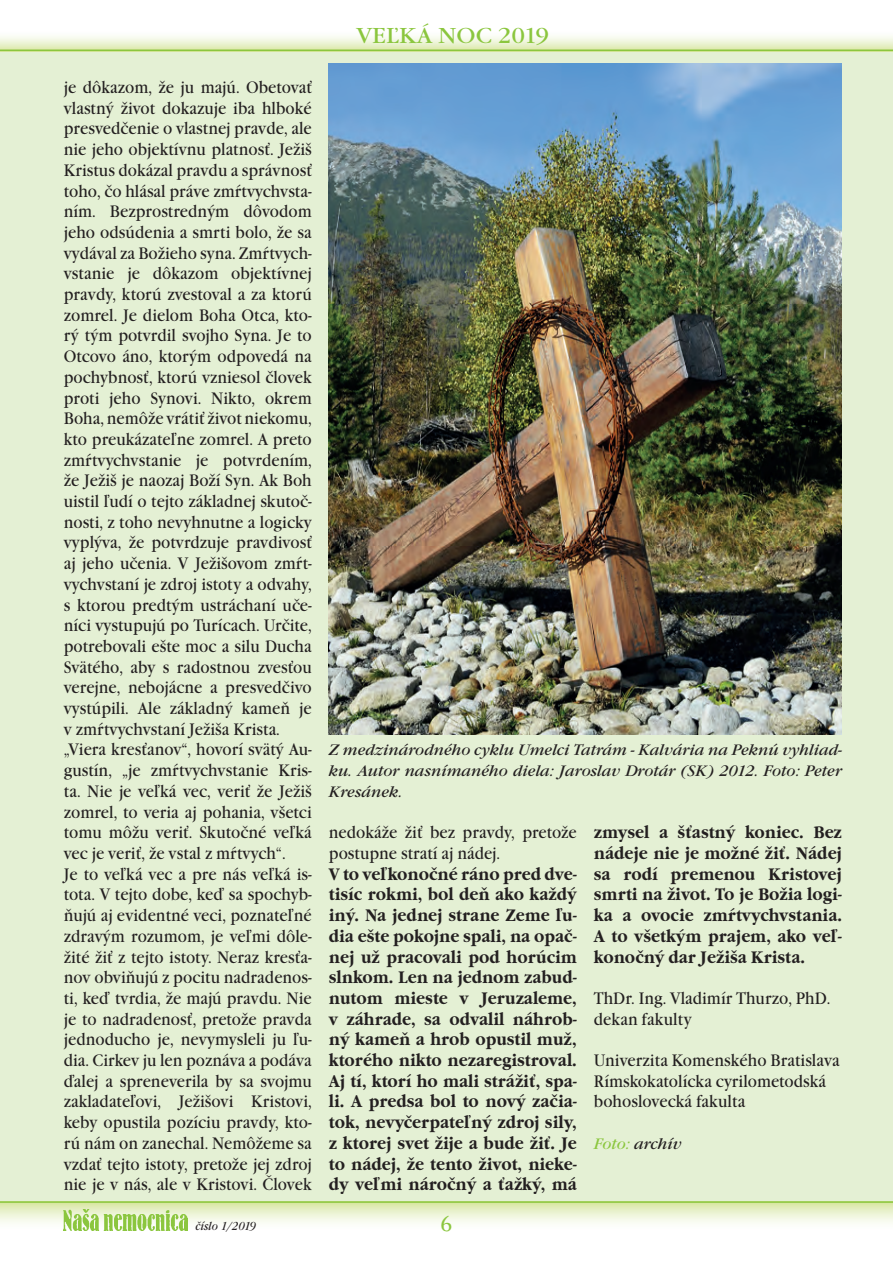
<style>
.page{position:relative;width:893px;height:1263px;background:#fff}
.page>*{position:absolute;margin:0;border:0;box-sizing:border-box;transform-origin:0 0}
.t1{font:24px "Garamond No 2 TOT";color:#8bc63e;scale:1.04 1}
.t2{font:22.5px "Garamond Itc TOT";color:#8bc63e;scale:1.04 1}
.t3{font:17.25px/20.7px "Garamond Itc TOT";color:#231f20;scale:.9 1}
.t4{font:700 17.25px/20.7px "Garamond Itc TOT";color:#231f20;text-align:justify;scale:.9 1}
.t5{font:italic 15.75px/20.7px "Garamond Itc TOT";color:#231f20;text-align:justify}
.t6{font:italic 12px "Garamond Itc TOT";color:#231f20;scale:.9 1}
.s1{color:#8bc63e}
</style>
<div class="page">
<div style="left:0;top:51px;width:893px;height:1152px;background:#e4f0d4"></div>
<img style="left:329px;top:64px;width:513px;height:671px">
<div style="left:0;top:1201px;width:893px;height:30px;background:linear-gradient(to bottom,#d9e7a6,#fff)"></div>
<img style="left:64px;top:1210px;width:123px;height:20px">
<hr style="left:0;top:1201px;width:893px;height:2px;background:#8bc63e">
<svg style="left:0;top:36px;width:893px;height:14px;background:#e8f1ce"></svg>
<hr style="left:0;top:50px;width:893px;height:1px;background:#8bc63e">
<p class="t3" style="left:64px;top:77px;width:277px">je dôkazom, že ju majú. Obetovať vlastný život dokazuje iba hlboké presvedčenie o vlastnej pravde, ale nie jeho objektívnu platnosť. Ježiš Kristus dokázal pravdu a správnosť toho, čo hlásal práve zmŕtvychvsta&shy;ním. Bezprostredným dôvodom jeho odsúdenia a smrti bolo, že sa vydával za Božieho syna. Zmŕtvych&shy;vstanie je dôkazom objektívnej pravdy, ktorú zvestoval a za ktorú zomrel. Je dielom Boha Otca, kto&shy;rý tým potvrdil svojho Syna. Je to Otcovo áno, ktorým odpovedá na pochybnosť, ktorú vzniesol človek proti jeho Synovi. Nikto, okrem Boha, nemôže vrátiť život niekomu, kto preukázateľne zomrel. A preto zmŕtvychvstanie je potvrdením, že Ježiš je naozaj Boží Syn. Ak Boh uistil ľudí o tejto základnej skutoč&shy;nosti, z toho nevyhnutne a logicky vyplýva, že potvrdzuje pravdivosť aj jeho učenia. V Ježišovom zmŕt&shy;vychvstaní je zdroj istoty a odvahy, s ktorou predtým ustráchaní uče&shy;níci vystupujú po Turícach. Určite, potrebovali ešte moc a silu Ducha Svätého, aby s radostnou zvesťou verejne, nebojácne a presvedčivo vystúpili. Ale základný kameň je v zmŕtvychvstaní Ježiša Krista. „Viera kresťanov“, hovorí svätý Au&shy;gustín, „je zmŕtvychvstanie Kris&shy;ta. Nie je veľká vec, veriť že Ježiš zomrel, to veria aj pohania, všetci tomu môžu veriť. Skutočné veľká vec je veriť, že vstal z mŕtvych“.<br>Je to veľká vec a pre nás veľká is&shy;tota. V tejto dobe, keď sa spochyb&shy;ňujú aj evidentné veci, poznateľné zdravým rozumom, je veľmi dôle&shy;žité žiť z tejto istoty. Neraz kresťa&shy;nov obviňujú z pocitu nadradenos&shy;ti, keď tvrdia, že majú pravdu. Nie je to nadradenosť, pretože pravda jednoducho je, nevymysleli ju ľu&shy;dia. Cirkev ju len poznáva a podáva ďalej a spreneverila by sa svojmu zakladateľovi, Ježišovi Kristovi, keby opustila pozíciu pravdy, kto&shy;rú nám on zanechal. Nemôžeme sa vzdať tejto istoty, pretože jej zdroj nie je v nás, ale v Kristovi. Človek</p>
<h2 class="t2" style="left:356px;top:23px;width:187px">VEĽKÁ NOC 2019</h2>
<p class="t5" style="left:329px;top:740px;width:515px">Z medzinárodného cyklu Umelci Tatrám - Kalvária na Peknú vyhliad&shy;ku. Autor nasnímaného diela: Jaroslav Drotár (SK) 2012. Foto: Peter Kresánek.</p>
<p class="t3" style="left:329px;top:822px;width:277px">nedokáže žiť bez pravdy, pretože postupne stratí aj nádej.</p>
<p class="t4" style="left:329px;top:864px;width:277px">V to veľkonočné ráno pred dve&shy;tisíc rokmi, bol deň ako každý iný. Na jednej strane Zeme ľu&shy;dia ešte pokojne spali, na opač&shy;nej už pracovali pod horúcim slnkom. Len na jednom zabud&shy;nutom mieste v Jeruzaleme, v záhrade, sa odvalil náhrob&shy;ný kameň a hrob opustil muž, ktorého nikto nezaregistroval.<br>Aj tí, ktorí ho mali strážiť, spa&shy;li. A predsa bol to nový začia&shy;tok, nevyčerpateľný zdroj sily, z ktorej svet žije a bude žiť. Je to nádej, že tento život, nieke&shy;dy veľmi náročný a ťažký, má</p>
<p class="t4" style="left:594px;top:822px;width:277px">zmysel a šťastný koniec. Bez nádeje nie je možné žiť. Nádej sa rodí premenou Kristovej smrti na život. To je Božia logi&shy;ka a ovocie zmŕtvychvstania.<br>A to všetkým prajem, ako veľ&shy;konočný dar Ježiša Krista.</p>
<p class="t3" style="left:594px;top:988px;width:264px">ThDr. Ing. Vladimír Thurzo, PhD. dekan fakulty</p>
<p class="t3" style="left:594px;top:1050px;width:275px">Univerzita Komenského Bratislava<br>Rímskokatolícka cyrilometodská bohoslovecká fakulta</p>
<p class="t5" style="left:594px;top:1133px;width:89px"><span class="s1">Foto:</span> archív</p>
<p class="t6" style="left:196px;top:1219px;width:69px">číslo 1/2019</p>
<h1 class="t1" style="left:441px;top:1209px;width:12px">6</h1>
</div>
